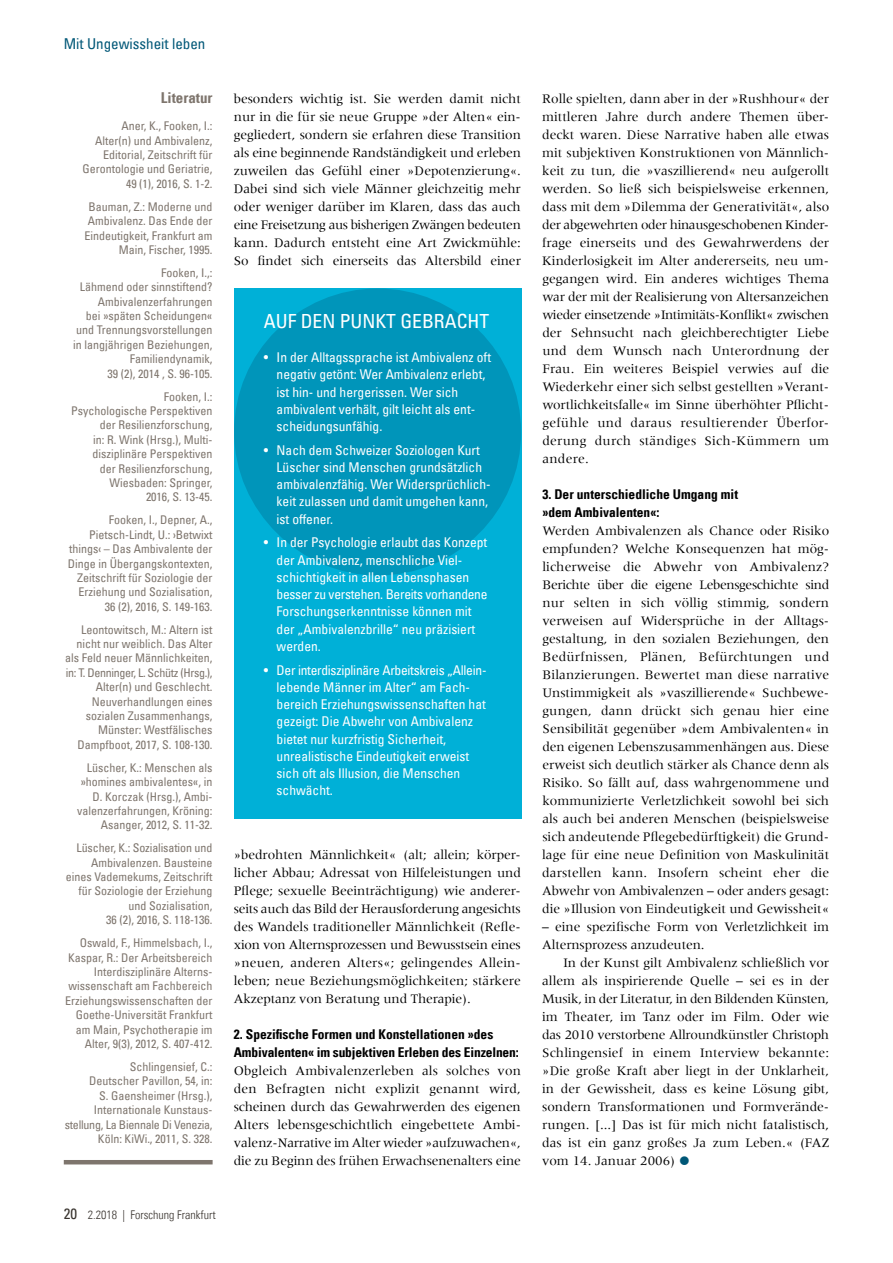
<style>
.page{position:relative;width:893px;height:1263px;background:#fff}
.page>*{position:absolute;margin:0;border:0;box-sizing:border-box;transform-origin:0 0}
.t1{font:condensed 19.5px "Univers Com 57";color:#fff}
.t2{font:condensed 15px "Univers Com 57";color:#005777}
.t3{font:15px "Univers Com 67 Bold Cond";color:#7e756d}
.t4{font:13.5px/18px "Meridien";color:#000}
.t5{font:condensed 13.5px/17.2px "Univers Com 57";color:#fff}
.t6{font:13.5px/18px "Univers Com 67 Bold Cond";color:#000}
.t7{font:condensed 12px/14.4px "Univers Com 57";color:#7e756d;text-align:right}
.t8{font:12px "Univers Com 47 Light Cond";color:#39342f}
.s1{font-family:"Univers Com 57";font-stretch:condensed;font-size:15px}
</style>
<div class="page">
<hr style="left:64px;top:1160px;width:149px;height:4px;background:#7e756d">
<div style="left:234px;top:288px;width:287px;height:531px;background:#00b0d7"></div>
<div style="left:234px;top:288px;width:287px;height:287px;background:#0095ba;border-radius:50%"></div>
<p class="t2" style="left:64px;top:34px;width:143px">Mit Ungewissheit leben</p>
<p class="t3" style="left:161px;top:89px;width:53px">Literatur</p>
<p class="t7" style="left:83px;top:119px;width:131px">Aner, K., Fooken, I.:<br>Alter(n) und Ambivalenz,<br>Editorial, Zeitschrift für<br>Gerontologie und Geriatrie,<br>49 (1), 2016, S. 1-2.</p>
<p class="t7" style="left:85px;top:199px;width:129px">Bauman, Z.: Moderne und<br>Ambivalenz. Das Ende der<br>Eindeutigkeit, Frankfurt am<br>Main, Fischer, 1995.</p>
<p class="t7" style="left:73px;top:265px;width:141px">Fooken, I.,:<br>Lähmend oder sinnstiftend?<br>Ambivalenzerfahrungen<br>bei »späten Scheidungen« und Trennungsvorstellungen in langjährigen Beziehungen,<br>Familiendynamik,<br>39 (2), 2014 , S. 96-105.</p>
<p class="t7" style="left:71px;top:389px;width:143px">Fooken, I.:<br>Psychologische Perspektiven der Resilienzforschung,<br>in: R. Wink (Hrsg.), Multi&shy;disziplinäre Perspektiven<br>der Resilienzforschung,<br>Wiesbaden: Springer,<br>2016, S. 13-45.</p>
<p class="t7" style="left:68px;top:513px;width:146px">Fooken, I., Depner, A.,<br>Pietsch-Lindt, U.: ›Betwixt things‹ – Das Ambivalente der<br>Dinge in Übergangskontexten,<br>Zeitschrift für Soziologie der<br>Erziehung und Sozialisation,<br>36 (2), 2016, S. 149-163.</p>
<p class="t7" style="left:65px;top:622px;width:149px">Leontowitsch, M.: Altern ist nicht nur weiblich. Das Alter als Feld neuer Männlichkeiten, in: T. Denninger, L. Schütz (Hrsg.),<br>Alter(n) und Geschlecht.<br>Neuverhandlungen eines sozialen Zusammenhangs,<br>Münster: Westfälisches<br>Dampfboot, 2017, S. 108-130.</p>
<p class="t7" style="left:77px;top:760px;width:137px">Lüscher, K.: Menschen als »homines ambivalentes«, in<br>D. Korczak (Hrsg.), Ambi&shy;valenzerfahrungen, Kröning:<br>Asanger, 2012, S. 11-32.</p>
<p class="t7" style="left:66px;top:841px;width:148px">Lüscher, K.: Sozialisation und<br>Ambivalenzen. Bausteine eines Vademekums, Zeitschrift für Soziologie der Erziehung und Sozialisation,<br>36 (2), 2016, S. 118-136.</p>
<p class="t7" style="left:65px;top:935px;width:149px">Oswald, F., Himmelsbach, I.,<br>Kaspar, R.: Der Arbeitsbereich<br>Interdisziplinäre Alterns&shy;wissenschaft am Fachbereich<br>Erziehungswissenschaften der<br>Goethe-Universität Frankfurt am Main, Psychotherapie im<br>Alter, 9(3), 2012, S. 407-412.</p>
<p class="t7" style="left:65px;top:1059px;width:149px">Schlingensief, C.:<br>Deutscher Pavillon, 54, in:<br>S. Gaensheimer (Hrsg.),<br>Internationale Kunstaus&shy;stellung, La Biennale Di Venezia,<br>Köln: KiWi., 2011, S. 328.</p>
<p class="t8" style="left:64px;top:1208px;width:153px"><span class="s1">20</span> 2.2018 | Forschung Frankfurt</p>
<p class="t4" style="left:234px;top:90px;width:289px;text-align:justify">besonders wichtig ist. Sie werden damit nicht nur in die für sie neue Gruppe »der Alten« ein&shy;gegliedert, sondern sie erfahren diese Transition als eine beginnende Randständigkeit und erleben zuweilen das Gefühl einer »Depotenzierung«.<br>Dabei sind sich viele Männer gleichzeitig mehr oder weniger darüber im Klaren, dass das auch eine Freisetzung aus bisherigen Zwängen bedeuten kann. Dadurch entsteht eine Art Zwickmühle:<br>So findet sich einerseits das Altersbild einer</p>
<h1 class="t1" style="left:264px;top:308px;width:227px">AUF DEN PUNKT GEBRACHT</h1>
<p class="t5" style="left:277px;top:348px;width:216px;text-indent:-13px">• In der Alltagssprache ist Ambivalenz oft negativ getönt: Wer Ambivalenz erlebt, ist hin- und hergerissen. Wer sich ambivalent verhält, gilt leicht als ent&shy;scheidungsunfähig.</p>
<p class="t5" style="left:277px;top:441px;width:216px;text-indent:-13px">• Nach dem Schweizer Soziologen Kurt Lüscher sind Menschen grundsätzlich ambivalenzfähig. Wer Widersprüchlich&shy;keit zulassen und damit umgehen kann, ist offener.</p>
<p class="t5" style="left:277px;top:534px;width:212px;text-indent:-13px">• In der Psychologie erlaubt das Konzept der Ambivalenz, menschliche Viel&shy;schichtigkeit in allen Lebensphasen besser zu verstehen. Bereits vorhandene Forschungserkenntnisse können mit der „Ambivalenzbrille“ neu präzisiert werden.</p>
<p class="t5" style="left:277px;top:661px;width:211px;text-indent:-13px">• Der interdisziplinäre Arbeitskreis „Allein&shy;lebende Männer im Alter“ am Fach&shy;bereich Erziehungswissenschaften hat gezeigt: Die Abwehr von Ambivalenz bietet nur kurzfristig Sicherheit, unrealistische Eindeutigkeit erweist sich oft als Illusion, die Menschen schwächt.</p>
<p class="t4" style="left:234px;top:846px;width:289px;text-align:justify">»bedrohten Männlichkeit« (alt; allein; körper&shy;licher Abbau; Adressat von Hilfeleistungen und Pflege; sexuelle Beeinträchtigung) wie anderer&shy;seits auch das Bild der Herausforderung angesichts des Wandels traditioneller Männlichkeit (Refle&shy;xion von Alternsprozessen und Bewusstsein eines »neuen, anderen Alters«; gelingendes Allein&shy;leben; neue Beziehungsmöglichkeiten; stärkere Akzeptanz von Beratung und Therapie).</p>
<p class="t6" style="left:234px;top:1025px;width:286px">2. Spezifische Formen und Konstellationen »des<br>Ambivalenten« im subjektiven Erleben des Einzelnen:</p>
<p class="t4" style="left:234px;top:1062px;width:289px">Obgleich Ambivalenzerleben als solches von den Befragten nicht explizit genannt wird, scheinen durch das Gewahrwerden des eigenen Alters lebensgeschichtlich eingebettete Ambi&shy;valenz- Narrative im Alter wieder »aufzuwachen«, die zu Beginn des frühen Erwachsenenalters eine</p>
<p class="t4" style="left:542px;top:90px;width:289px">Rolle spielten, dann aber in der »Rushhour« der mittleren Jahre durch andere Themen über&shy;deckt waren. Diese Narrative haben alle etwas mit subjektiven Konstruktionen von Männlich&shy;keit zu tun, die »vaszillierend« neu aufgerollt werden. So ließ sich beispielsweise erkennen, dass mit dem »Dilemma der Generativität«, also der abgewehrten oder hinausgeschobenen Kinder&shy;frage einerseits und des Gewahrwerdens der Kinderlosigkeit im Alter andererseits, neu um&shy;gegangen wird. Ein anderes wichtiges Thema war der mit der Realisierung von Altersanzeichen wieder einsetzende »Intimitäts-Konflikt« zwischen der Sehnsucht nach gleichberechtigter Liebe und dem Wunsch nach Unterordnung der Frau. Ein weiteres Beispiel verwies auf die Wiederkehr einer sich selbst gestellten »Verant&shy;wortlichkeitsfalle« im Sinne überhöhter Pflicht&shy;gefühle und daraus resultierender Überfor&shy;derung durch ständiges Sich- Kümmern um andere.</p>
<p class="t6" style="left:542px;top:485px;width:197px">3. Der unterschiedliche Umgang mit »dem Ambivalenten«:</p>
<p class="t4" style="left:542px;top:521px;width:289px">Werden Ambivalenzen als Chance oder Risiko empfunden? Welche Konsequenzen hat mög&shy;licherweise die Abwehr von Ambivalenz?<br>Berichte über die eigene Lebensgeschichte sind nur selten in sich völlig stimmig, sondern verweisen auf Widersprüche in der Alltags&shy;gestaltung, in den sozialen Beziehungen, den Bedürfnissen, Plänen, Befürchtungen und Bilanzierungen. Bewertet man diese narrative Unstimmigkeit als »vaszillierende« Suchbewe&shy;gungen, dann drückt sich genau hier eine Sensibilität gegenüber »dem Ambivalenten« in den eigenen Lebenszusammenhängen aus. Diese erweist sich deutlich stärker als Chance denn als Risiko. So fällt auf, dass wahrgenommene und kommunizierte Verletzlichkeit sowohl bei sich als auch bei anderen Menschen (beispielsweise sich andeutende Pflegebedürftigkeit) die Grund&shy;lage für eine neue Definition von Maskulinität darstellen kann. Insofern scheint eher die Abwehr von Ambivalenzen – oder anders gesagt: die »Illusion von Eindeutigkeit und Gewissheit«</p>
<p class="t4" style="left:542px;top:917px;width:289px">– eine spezifische Form von Verletzlichkeit im<br>Alternsprozess anzudeuten.</p>
<p class="t4" style="left:542px;top:953px;width:289px;text-indent:21px">In der Kunst gilt Ambivalenz schließlich vor allem als inspirierende Quelle – sei es in der Musik, in der Literatur, in den Bildenden Künsten, im Theater, im Tanz oder im Film. Oder wie das 2010 verstorbene Allroundkünstler Christoph Schlingensief in einem Interview bekannte: »Die große Kraft aber liegt in der Unklarheit, in der Gewissheit, dass es keine Lösung gibt, sondern Transformationen und Formverände&shy;rungen. [...] Das ist für mich nicht fatalistisch, das ist ein ganz großes Ja zum Leben.« (FAZ vom 14. Januar 2006)</p>
</div>
